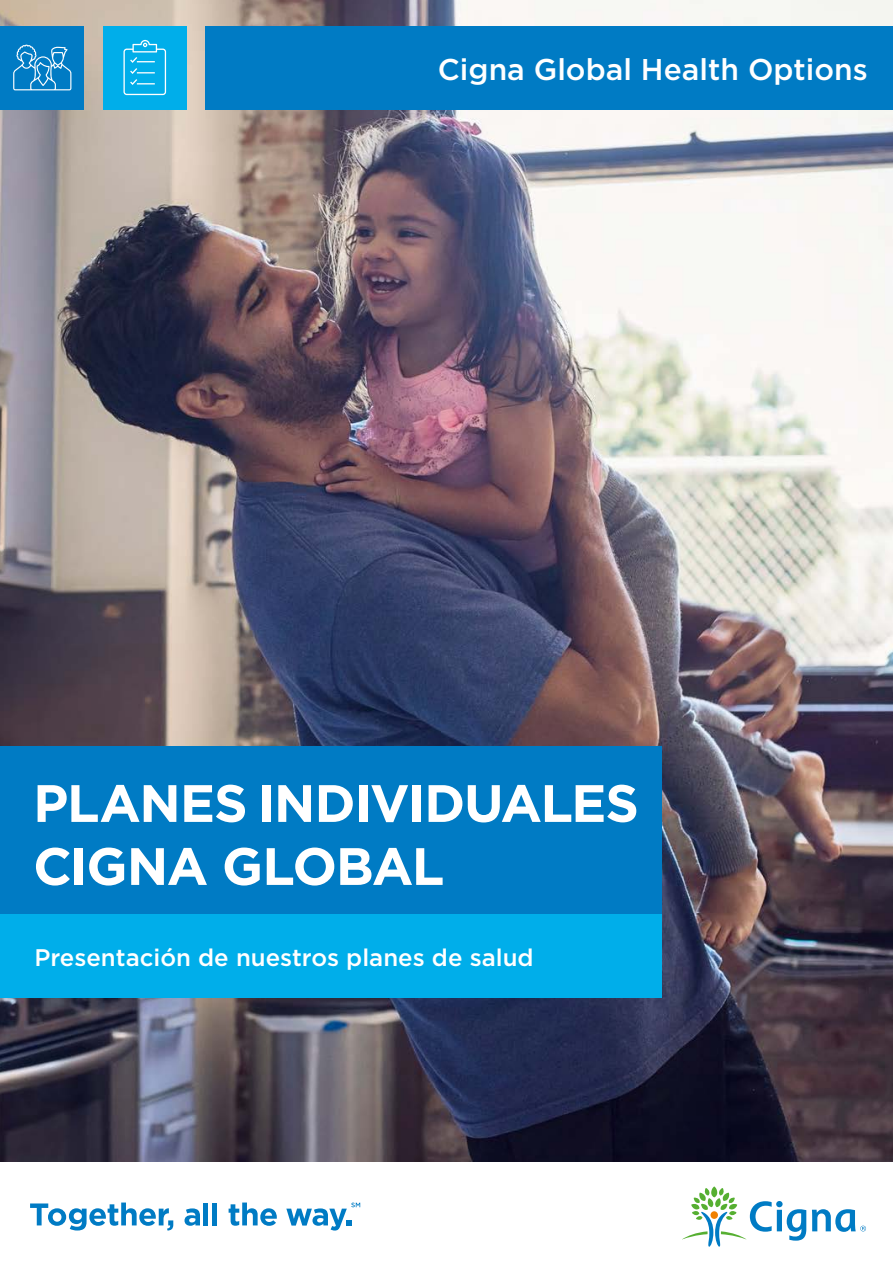
<style>
.page{position:relative;width:893px;height:1263px;background:#fff}
.page>*{position:absolute;margin:0;border:0;box-sizing:border-box;transform-origin:0 0}
.t1{font:700 52.5px/63px "Gotham";letter-spacing:-.025em;color:#fff}
.t2{font:500 30px "Gotham";color:#fff}
.t3{font:500 24px "Gotham";color:#fff}
</style>
<div class="page">
<img style="left:0;top:0;width:893px;height:1161px">
<svg style="left:682px;top:1186px;width:184px;height:61px"></svg>
<svg style="left:30px;top:1202px;width:143px;height:28px"></svg>
<svg style="left:185px;top:1208px;width:15px;height:18px"></svg>
<hr style="left:204px;top:1202px;width:4px;height:23px;background:#007bc4">
<div style="left:212px;top:1202px;width:5px;height:23px;background:#007bc4"></div>
<svg style="left:229px;top:1202px;width:48px;height:24px"></svg>
<svg style="left:286px;top:1202px;width:74px;height:28px"></svg>
<div style="left:0;top:746px;width:662px;height:168px;background:#007bc4"></div>
<div style="left:0;top:914px;width:662px;height:84px;background:#00aeea"></div>
<div style="left:205px;top:26px;width:688px;height:83px;background:#007bc4"></div>
<div style="left:0;top:26px;width:84px;height:83px;background:#007bc4"></div>
<div style="left:103px;top:26px;width:84px;height:83px;background:#00aeea"></div>
<svg style="left:123px;top:40px;width:43px;height:55px"></svg>
<svg style="left:13px;top:45px;width:58px;height:45px"></svg>
<p class="t2" style="left:438px;top:49px;width:431px">Cigna Global Health Options</p>
<h1 class="t1" style="left:33px;top:771px;width:607px">PLANES INDIVIDUALES<br>CIGNA GLOBAL</h1>
<p class="t3" style="left:34px;top:941px;width:501px">Presentación de nuestros planes de salud</p>
</div>
